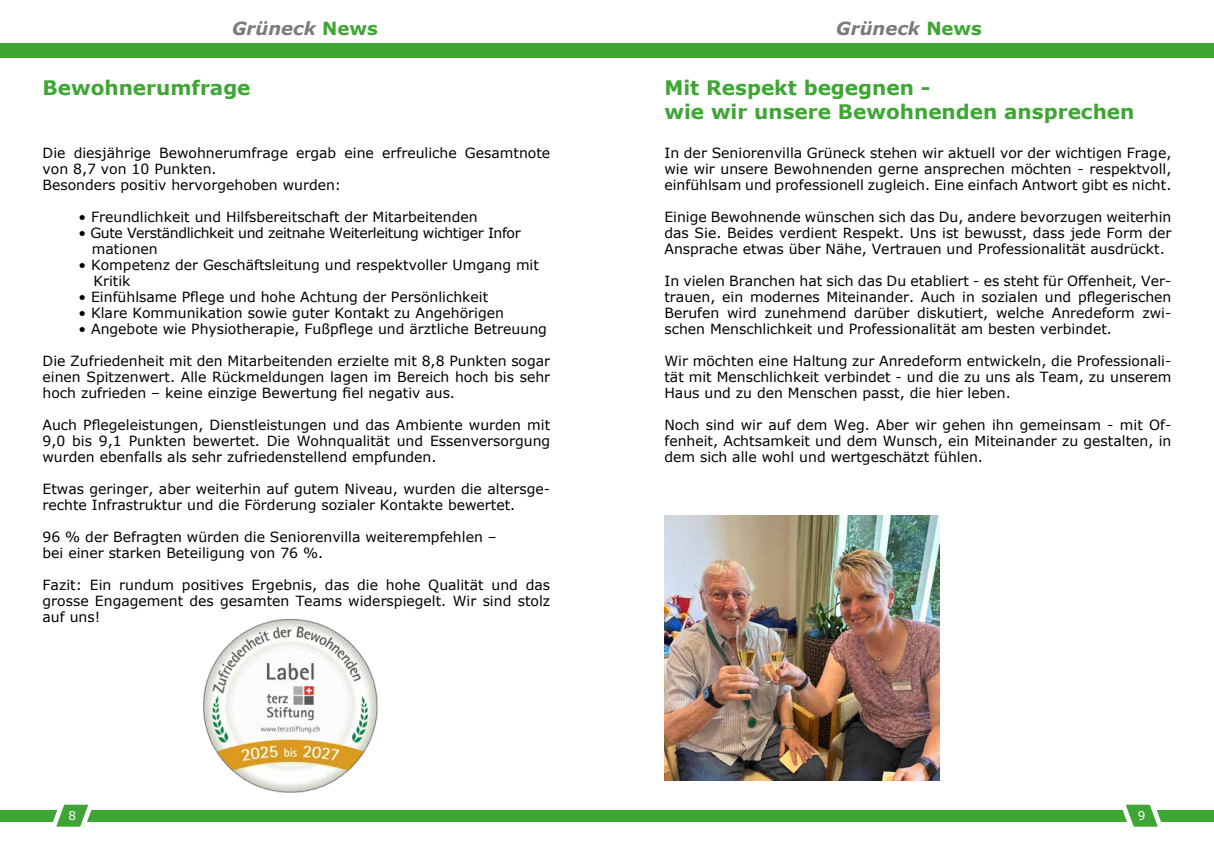
<style>
.page{position:relative;width:1214px;height:854px;background:#fff}
.page>*{position:absolute;margin:0;border:0;box-sizing:border-box;transform-origin:0 0}
.t1{font:700 20px/24px "Verdana";color:#3fa535}
.t2{font:italic 700 18px "Verdana";color:#7c7b7b}
.t3{font:14px/16px "Verdana";color:#000;text-align:justify}
.t4{font:14px/16px "Verdana";letter-spacing:-.025em;color:#000}
.t5{font:12px "Verdana";color:#fff}
.s1{font-style:normal;color:#3fa535}
</style>
<div class="page">
<div style="left:0;top:43px;width:607px;height:14px;background:#3fa535"></div>
<div style="left:607px;top:43px;width:606px;height:14px;background:#3fa535"></div>
<div style="left:0;top:809px;width:607px;height:12px;background:#3fa535"></div>
<svg style="left:46px;top:804px;width:52px;height:23px"></svg>
<div style="left:607px;top:809px;width:606px;height:12px;background:#3fa535"></div>
<svg style="left:1115px;top:804px;width:52px;height:23px"></svg>
<img style="left:203px;top:619px;width:175px;height:173px">
<img style="left:664px;top:515px;width:275px;height:265px">
<p class="t2" style="left:232px;top:16px;width:147px">Grüneck <span class="s1">News</span></p>
<p class="t2" style="left:836px;top:16px;width:147px">Grüneck <span class="s1">News</span></p>
<h1 class="t1" style="left:43px;top:76px;width:209px">Bewohnerumfrage</h1>
<h1 class="t1" style="left:664px;top:76px;width:471px">Mit Respekt begegnen -<br>wie wir unsere Bewohnenden ansprechen</h1>
<p class="t3" style="left:664px;top:144px;width:508px">In der Seniorenvilla Grüneck stehen wir aktuell vor der wichtigen Frage, wie wir unsere Bewohnenden gerne ansprechen möchten - respektvoll, einfühlsam und professionell zugleich. Eine einfach Antwort gibt es nicht.</p>
<p class="t3" style="left:664px;top:209px;width:508px">Einige Bewohnende wünschen sich das Du, andere bevorzugen weiterhin das Sie. Beides verdient Respekt. Uns ist bewusst, dass jede Form der Ansprache etwas über Nähe, Vertrauen und Professionalität ausdrückt.</p>
<p class="t3" style="left:664px;top:273px;width:508px">In vielen Branchen hat sich das Du etabliert - es steht für Offenheit, Ver&shy;trauen, ein modernes Miteinander. Auch in sozialen und pflegerischen Berufen wird zunehmend darüber diskutiert, welche Anredeform zwi&shy;schen Menschlichkeit und Professionalität am besten verbindet.</p>
<p class="t3" style="left:664px;top:353px;width:508px">Wir möchten eine Haltung zur Anredeform entwickeln, die Professionali&shy;tät mit Menschlichkeit verbindet - und die zu uns als Team, zu unserem Haus und zu den Menschen passt, die hier leben.</p>
<p class="t3" style="left:664px;top:417px;width:508px">Noch sind wir auf dem Weg. Aber wir gehen ihn gemeinsam - mit Of&shy;fenheit, Achtsamkeit und dem Wunsch, ein Miteinander zu gestalten, in dem sich alle wohl und wertgeschätzt fühlen.</p>
<p class="t3" style="left:43px;top:144px;width:509px;text-align:left">Die diesjährige Bewohnerumfrage ergab eine erfreuliche Gesamtnote von 8,7 von 10 Punkten.<br>Besonders positiv hervorgehoben wurden:</p>
<p class="t3" style="left:79px;top:209px;width:400px">• Freundlichkeit und Hilfsbereitschaft der Mitarbeitenden</p>
<p class="t4" style="left:92px;top:225px;width:430px;text-indent:-13px">• Gute Verständlichkeit und zeitnahe Weiterleitung wichtiger Infor mationen</p>
<p class="t3" style="left:93px;top:257px;width:447px;text-indent:-15px">• Kompetenz der Geschäftsleitung und respektvoller Umgang mit<br>Kritik</p>
<p class="t3" style="left:78px;top:289px;width:411px">• Einfühlsame Pflege und hohe Achtung der Persönlichkeit</p>
<p class="t3" style="left:78px;top:305px;width:427px">• Klare Kommunikation sowie guter Kontakt zu Angehörigen</p>
<p class="t3" style="left:78px;top:321px;width:470px">• Angebote wie Physiotherapie, Fußpflege und ärztliche Betreuung</p>
<p class="t3" style="left:43px;top:353px;width:509px">Die Zufriedenheit mit den Mitarbeitenden erzielte mit 8,8 Punkten sogar einen Spitzenwert. Alle Rückmeldungen lagen im Bereich hoch bis sehr hoch zufrieden – keine einzige Bewertung fiel negativ aus.</p>
<p class="t3" style="left:43px;top:417px;width:509px">Auch Pflegeleistungen, Dienstleistungen und das Ambiente wurden mit 9,0 bis 9,1 Punkten bewertet. Die Wohnqualität und Essenversorgung wurden ebenfalls als sehr zufriedenstellend empfunden.</p>
<p class="t3" style="left:43px;top:481px;width:509px">Etwas geringer, aber weiterhin auf gutem Niveau, wurden die altersge&shy;rechte Infrastruktur und die Förderung sozialer Kontakte bewertet.</p>
<p class="t3" style="left:43px;top:529px;width:455px">96 % der Befragten würden die Seniorenvilla weiterempfehlen – bei einer starken Beteiligung von 76 %.</p>
<p class="t3" style="left:43px;top:577px;width:509px">Fazit: Ein rundum positives Ergebnis, das die hohe Qualität und das grosse Engagement des gesamten Teams widerspiegelt. Wir sind stolz auf uns!</p>
<p class="t5" style="left:68px;top:807px;width:9px">8</p>
<p class="t5" style="left:1137px;top:807px;width:9px">9</p>
</div>
